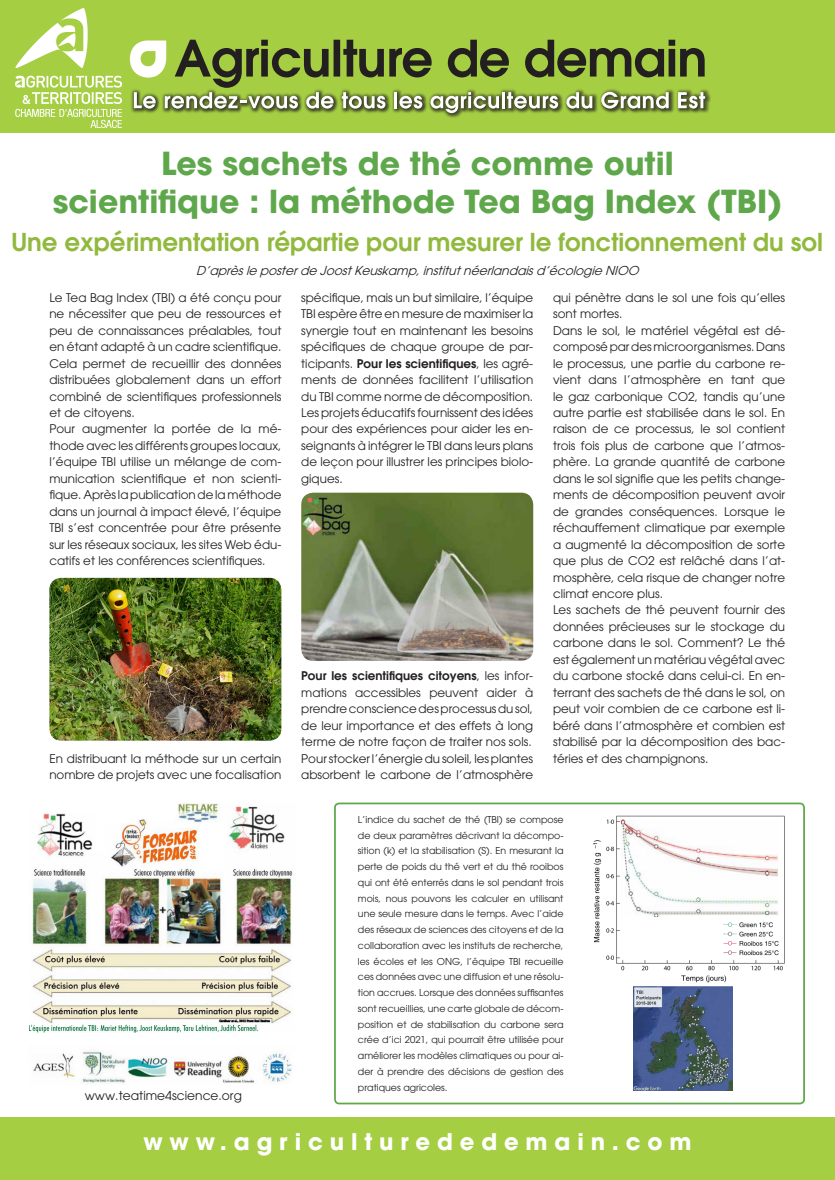
<style>
.page{position:relative;width:835px;height:1180px;background:#fff}
.page>*{position:absolute;margin:0;border:0;box-sizing:border-box;transform-origin:0 0}
.t1{font:700 31.5px "Avant Garde";color:#5ea74a}
.t2{font:600 24.5px "Avant Garde";color:#90b93d}
.t3{font:700 22.75px "Avant Garde";letter-spacing:.3em;color:#fff}
.t4{font:italic 12.25px "Avant Garde";color:#231f20}
.t5{font:12.25px "Avant Garde";color:#231f20}
.t6{font:11.9px/16.4px "Avant Garde";color:#231f20;text-align:justify}
.t7{font:9.45px/15.7px "Avant Garde";color:#231f20;text-align:justify}
.s1{font-weight:600}
</style>
<div class="page">
<div style="left:0;top:0;width:834px;height:1180px;background:#a5ce43"></div>
<div style="left:444px;top:95px;width:17px;height:22px;background:#231f20;opacity:.52"></div>
<div style="left:698px;top:91px;width:10px;height:21px;background:#231f20;opacity:.52"></div>
<svg style="left:130px;top:40px;width:575px;height:73px"></svg>
<div style="left:0;top:134px;width:834px;height:983px;background:#fff"></div>
<img style="left:49px;top:578px;width:232px;height:162px">
<img style="left:301px;top:493px;width:232px;height:168px">
<img style="left:30px;top:803px;width:263px;height:280px">
<img style="left:593px;top:815px;width:192px;height:168px">
<img style="left:633px;top:987px;width:99px;height:103px">
<div style="left:334px;top:802px;width:470px;height:302px;border:2px solid #5ea74a;border-radius:4px"></div>
<div style="left:26px;top:1033px;width:271px;height:11px;background:#fff"></div>
<img style="left:15px;top:9px;width:106px;height:118px">
<p class="t1" style="left:161px;top:143px;width:514px">Les sachets de thé comme outil</p>
<p class="t1" style="left:53px;top:181px;width:731px">scientifique : la méthode Tea Bag Index (TBI)</p>
<p class="t2" style="left:11px;top:226px;width:813px">Une expérimentation répartie pour mesurer le fonctionnement du sol</p>
<p class="t6" style="left:49px;top:289px;width:233px">Le Tea Bag Index (TBI) a été conçu pour ne nécessiter que peu de ressources et peu de connaissances préalables, tout en étant adapté à un cadre scientifique.<br>Cela permet de recueillir des données distribuées globalement dans un effort combiné de scientifiques professionnels et de citoyens.</p>
<p class="t6" style="left:49px;top:421px;width:233px">Pour augmenter la portée de la mé&shy;thode avec les différents groupes locaux, l’équipe TBI utilise un mélange de com&shy;munication scientifique et non scienti&shy;fique. Après la publication de la méthode dans un journal à impact élevé, l’équipe TBI s’est concentrée pour être présente sur les réseaux sociaux, les sites Web édu&shy;catifs et les conférences scientifiques.</p>
<p class="t4" style="left:196px;top:263px;width:447px">D’aprèsle posterde JoostKeuskamp,institutnéerlandaisd’écologie NIOO</p>
<p class="t6" style="left:301px;top:289px;width:233px">spécifique, mais un but similaire, l’équipe TBI espère être en mesure de maximiser la synergie tout en maintenant les besoins spécifiques de chaque groupe de par&shy;ticipants. <span class="s1">Pour les scientifiques</span>, les agré&shy;ments de données facilitent l’utilisation du TBI comme norme de décomposition.<br>Les projets éducatifs fournissent des idées pour des expériences pour aider les en&shy;seignants à intégrer le TBI dans leurs plans de leçon pour illustrer les principes biolo&shy;giques.</p>
<p class="t6" style="left:553px;top:289px;width:233px">qui pénètre dans le sol une fois qu’elles sont mortes.</p>
<p class="t6" style="left:553px;top:322px;width:233px">Dans le sol, le matériel végétal est dé&shy;composé par des microorganismes. Dans le processus, une partie du carbone re&shy;vient dans l’atmosphère en tant que le gaz carbonique CO2, tandis qu’une autre partie est stabilisée dans le sol. En raison de ce processus, le sol contient trois fois plus de carbone que l’atmos&shy;phère. La grande quantité de carbone dans le sol signifie que les petits change&shy;ments de décomposition peuvent avoir de grandes conséquences. Lorsque le réchauffement climatique par exemple a augmenté la décomposition de sorte que plus de CO2 est relâché dans l’at&shy;mosphère, cela risque de changer notre climat encore plus.</p>
<p class="t6" style="left:553px;top:602px;width:233px">Les sachets de thé peuvent fournir des données précieuses sur le stockage du carbone dans le sol. Comment? Le thé est également un matériau végétal avec du carbone stocké dans celui-ci. En en&shy;terrant des sachets de thé dans le sol, on peut voir combien de ce carbone est li&shy;béré dans l’atmosphère et combien est stabilisé par la décomposition des bac&shy;téries et des champignons.</p>
<p class="t6" style="left:301px;top:667px;width:233px"><span class="s1">Pour les scientifiques citoyens</span>, les infor&shy;mations accessibles peuvent aider à prendre conscience des processus du sol, de leur importance et des effets à long terme de notre façon de traiter nos sols.</p>
<p class="t6" style="left:301px;top:750px;width:233px">Pour stocker l’énergie du soleil, les plantes absorbent le carbone de l’atmosphère</p>
<p class="t6" style="left:49px;top:750px;width:233px">En distribuant la méthode sur un certain nombre de projets avec une focalisation</p>
<p class="t5" style="left:85px;top:1088px;width:159px">www.teatime4science.org</p>
<p class="t7" style="left:358px;top:811px;width:207px">L’indice du sachet de thé (TBI) se compose de deux paramètres décrivant la décompo&shy;sition (k) et la stabilisation (S). En mesurant la perte de poids du thé vert et du thé rooibos qui ont été enterrés dans le sol pendant trois mois, nous pouvons les calculer en utilisant une seule mesure dans le temps. Avec l’aide des réseaux de sciences des citoyens et de la collaboration avec les instituts de recherche, les écoles et les ONG, l’équipe TBI recueille ces données avec une diffusion et une résolu&shy;tion accrues. Lorsque des données suffisantes sont recueillies, une carte globale de décom&shy;position et de stabilisation du carbone sera crée d’ici 2021, qui pourrait être utilisée pour améliorer les modèles climatiques ou pour ai&shy;der à prendre des décisions de gestion des pratiques agricoles.</p>
<h3 class="t3" style="left:143px;top:1127px;width:549px">www.agriculturededemain.com</h3>
</div>
